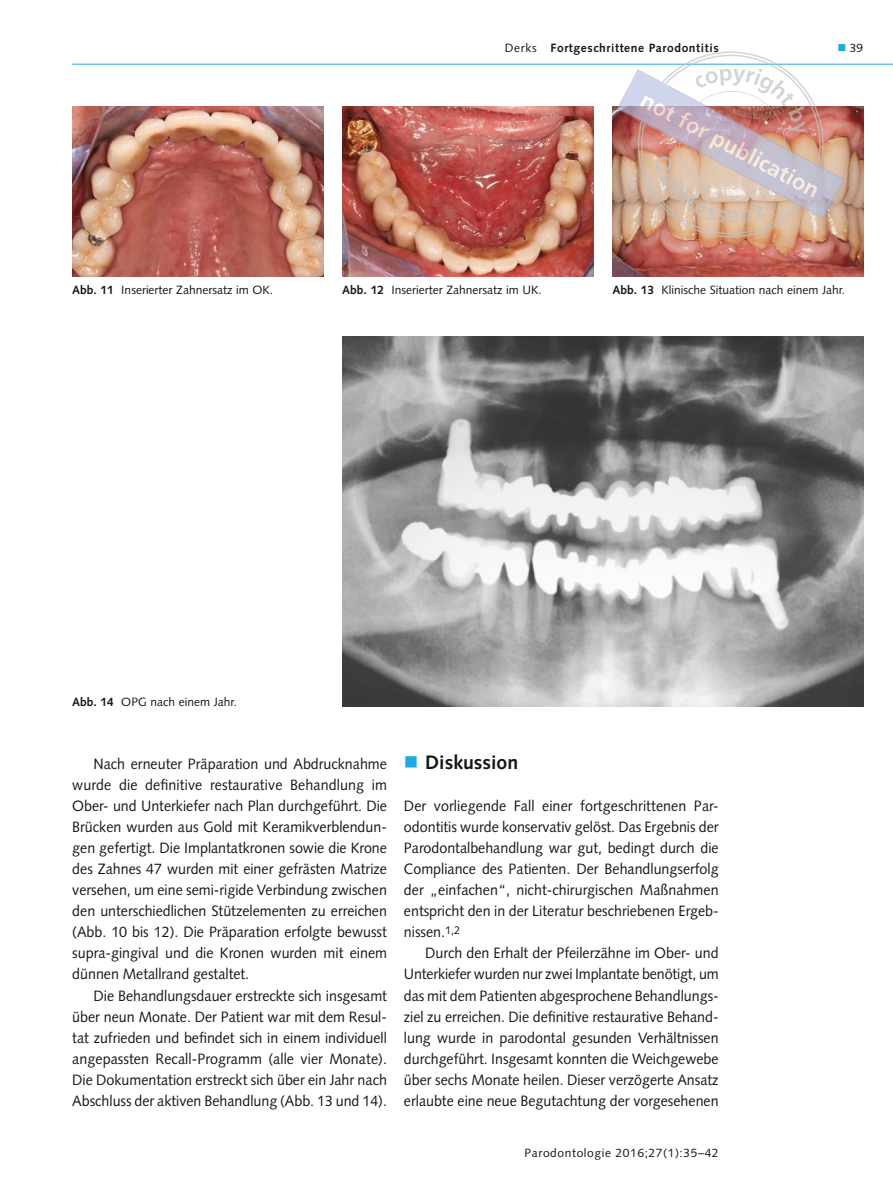
<style>
.page{position:relative;width:893px;height:1191px;background:#fff}
.page>*{position:absolute;margin:0;border:0;box-sizing:border-box;transform-origin:0 0}
.t1{font:700 19.5px "Syntax LT Std";color:#171615}
.t2{font:15px/21px "Syntax LT Std";color:#171615;text-align:justify;scale:.95 1}
.t3{font:12px "Syntax LT Std";color:#171615}
.t4{font:700 12px "Syntax LT Std";letter-spacing:.05em;color:#171615}
.t5{font:12px "Syntax LT Std";letter-spacing:.05em;color:#171615}
.s1{font-weight:400}
.s2{color:#20a9e5}
.s3{font-weight:700}
</style>
<div class="page">
<hr style="left:72px;top:64px;width:821px;height:1px;background:#20a9e5">
<img style="left:72px;top:107px;width:251px;height:170px">
<img style="left:342px;top:107px;width:251px;height:170px">
<img style="left:612px;top:107px;width:251px;height:170px">
<img style="left:342px;top:337px;width:521px;height:369px">
<img style="left:617px;top:51px;width:227px;height:186px">
<p class="t4" style="left:505px;top:41px;width:215px"><span class="s1">Derks</span> Fortgeschrittene Parodontitis</p>
<p class="t3" style="left:838px;top:41px;width:27px"><span class="s2">■</span> 39</p>
<p class="t3" style="left:72px;top:283px;width:202px"><span class="s3">Abb. 11</span> Inserierter Zahnersatz im OK.</p>
<p class="t3" style="left:342px;top:283px;width:201px"><span class="s3">Abb. 12</span> Inserierter Zahnersatz im UK.</p>
<p class="t3" style="left:612px;top:283px;width:234px"><span class="s3">Abb. 13</span> Klinische Situation nach einem Jahr.</p>
<p class="t3" style="left:72px;top:695px;width:166px"><span class="s3">Abb. 14</span> OPG nach einem Jahr.</p>
<p class="t2" style="left:72px;top:753px;width:333px;text-indent:21px">Nach erneuter Präparation und Abdrucknahme wurde die definitive restaurative Behandlung im Ober- und Unterkiefer nach Plan durchgeführt. Die Brücken wurden aus Gold mit Keramikverblendun&shy;gen gefertigt. Die Implantatkronen sowie die Krone des Zahnes 47 wurden mit einer gefrästen Matrize versehen, um eine semi-rigide Verbindung zwischen den unterschiedlichen Stützelementen zu erreichen (Abb. 10 bis 12). Die Präparation erfolgte bewusst supra-gingival und die Kronen wurden mit einem dünnen Metallrand gestaltet.</p>
<p class="t2" style="left:72px;top:984px;width:333px;text-indent:21px">Die Behandlungsdauer erstreckte sich insgesamt über neun Monate. Der Patient war mit dem Resul&shy;tat zufrieden und befindet sich in einem individuell angepassten Recall-Programm (alle vier Monate).<br>Die Dokumentation erstreckt sich über ein Jahr nach Abschluss der aktiven Behandlung (Abb. 13 und 14).</p>
<h1 class="t1" style="left:425px;top:751px;width:95px">Diskussion</h1>
<p class="t2" style="left:404px;top:795px;width:333px;text-align:left">Der vorliegende Fall einer fortgeschrittenen Par&shy;odontitis wurde konservativ gelöst. Das Ergebnis der Parodontalbehandlung war gut, bedingt durch die Compliance des Patienten. Der Behandlungserfolg der „einfachen“, nicht-chirurgischen Maßnahmen entspricht den in der Literatur beschriebenen Ergeb&shy;nissen.<sup>1,2</sup></p>
<p class="t2" style="left:404px;top:942px;width:333px;text-indent:21px">Durch den Erhalt der Pfeilerzähne im Ober- und Unterkiefer wurden nur zwei Implantate benötigt, um das mit dem Patienten abgesprochene Behandlungs&shy;ziel zu erreichen. Die definitive restaurative Behand&shy;lung wurde in parodontal gesunden Verhältnissen durchgeführt. Insgesamt konnten die Weichgewebe über sechs Monate heilen. Dieser verzögerte Ansatz erlaubte eine neue Begutachtung der vorgesehenen</p>
<p class="t5" style="left:525px;top:1146px;width:195px">Parodontologie 2016;27(1):35–42</p>
</div>
